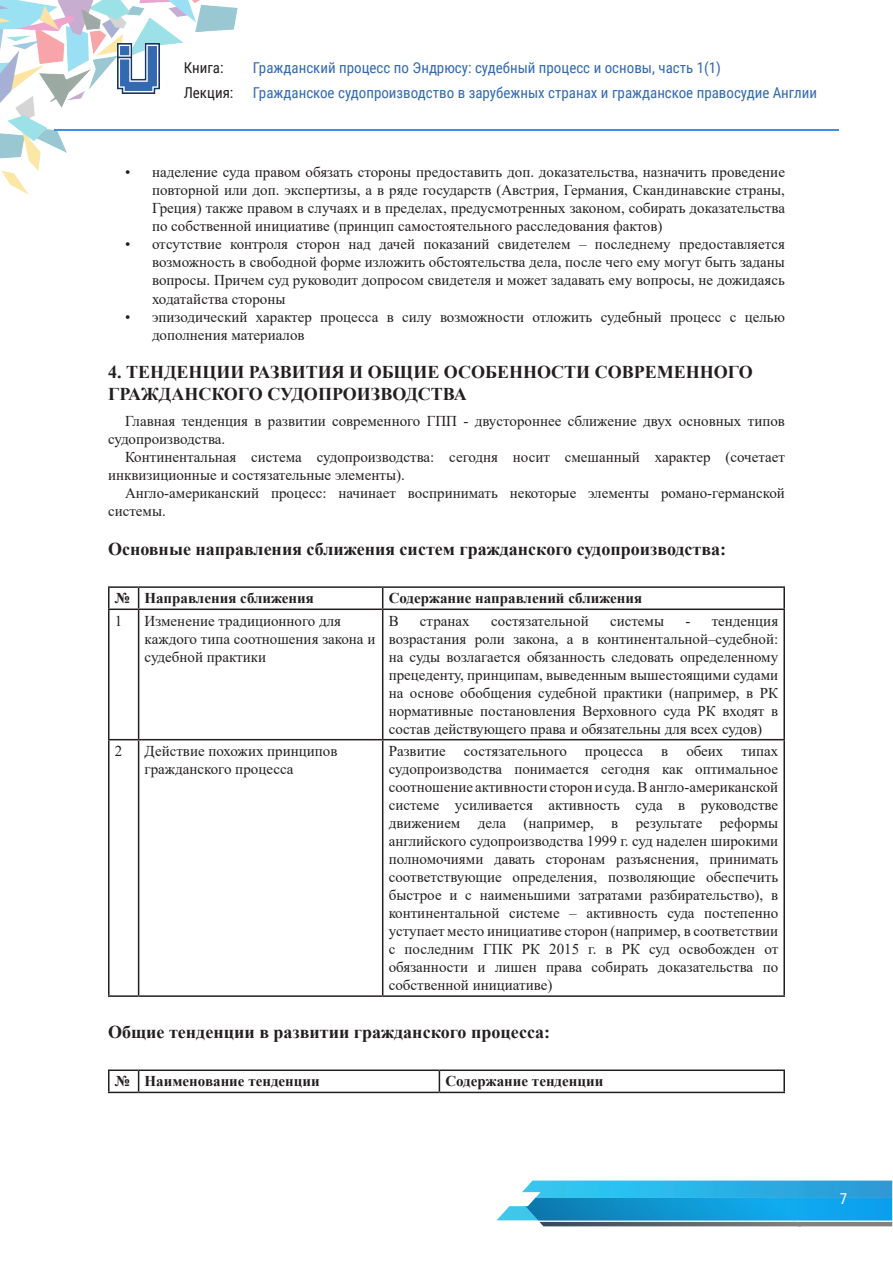
<style>
.page{position:relative;width:893px;height:1263px;background:#fff}
.page>*{position:absolute;margin:0;border:0;box-sizing:border-box;transform-origin:0 0}
.tema{font:700 18px/21.6px "Times New Roman";color:#231f20}
.t1{font:15px/18px "Times New Roman";color:#231f20}
.t2{font:15px/25.5px "Roboto Condensed";color:#3269b1}
.t3{font:700 15px "Times New Roman";color:#231f20}
.t4{font:15px/25.5px "Roboto Condensed";color:#231f20}
.t5{font:15px "Roboto Condensed";color:#fff}
</style>
<div class="page">
<svg style="left:497px;top:1180px;width:395px;height:46px;background:#5bb6d9"></svg>
<img style="left:525px;top:1198px;width:367px;height:22px">
<img style="left:0;top:0;width:238px;height:195px">
<hr style="left:54px;top:129px;width:785px;height:2px;background:#3b91e8">
<img style="left:118px;top:44px;width:41px;height:49px">
<hr style="left:108px;top:586px;width:31px;height:2px;background:#231f20">
<hr style="left:108px;top:588px;width:2px;height:20px;background:#231f20">
<hr style="left:139px;top:586px;width:244px;height:2px;background:#231f20">
<svg style="left:138px;top:588px;width:1px;height:20px"></svg>
<hr style="left:383px;top:586px;width:402px;height:2px;background:#231f20">
<svg style="left:382px;top:588px;width:1px;height:20px"></svg>
<hr style="left:783px;top:588px;width:2px;height:20px;background:#231f20">
<hr style="left:108px;top:608px;width:31px;height:2px;background:#231f20">
<hr style="left:108px;top:610px;width:2px;height:129px;background:#231f20">
<hr style="left:139px;top:608px;width:244px;height:2px;background:#231f20">
<hr style="left:138px;top:610px;width:1px;height:129px;background:#231f20">
<hr style="left:383px;top:608px;width:402px;height:2px;background:#231f20">
<hr style="left:382px;top:610px;width:1px;height:129px;background:#231f20">
<hr style="left:783px;top:610px;width:2px;height:129px;background:#231f20">
<hr style="left:108px;top:739px;width:31px;height:1px;background:#231f20">
<hr style="left:108px;top:740px;width:2px;height:255px;background:#231f20">
<hr style="left:139px;top:739px;width:244px;height:1px;background:#231f20">
<hr style="left:138px;top:740px;width:1px;height:255px;background:#231f20">
<hr style="left:383px;top:739px;width:402px;height:1px;background:#231f20">
<hr style="left:382px;top:740px;width:1px;height:255px;background:#231f20">
<hr style="left:783px;top:740px;width:2px;height:255px;background:#231f20">
<hr style="left:108px;top:995px;width:31px;height:2px;background:#231f20">
<hr style="left:139px;top:995px;width:244px;height:2px;background:#231f20">
<hr style="left:383px;top:995px;width:402px;height:2px;background:#231f20">
<hr style="left:108px;top:1069px;width:31px;height:2px;background:#231f20">
<hr style="left:108px;top:1071px;width:2px;height:21px;background:#231f20">
<hr style="left:139px;top:1069px;width:300px;height:2px;background:#231f20">
<svg style="left:138px;top:1071px;width:1px;height:21px"></svg>
<hr style="left:439px;top:1069px;width:346px;height:2px;background:#231f20">
<svg style="left:439px;top:1071px;width:1px;height:21px"></svg>
<hr style="left:783px;top:1071px;width:2px;height:21px;background:#231f20">
<hr style="left:108px;top:1092px;width:31px;height:1px;background:#231f20">
<hr style="left:139px;top:1092px;width:300px;height:1px;background:#231f20">
<hr style="left:439px;top:1092px;width:346px;height:1px;background:#231f20">
<p class="t4" style="left:184px;top:54px;width:51px">Книга:<br>Лекция:</p>
<p class="t2" style="left:253px;top:54px;width:565px">Гражданский процесс по Эндрюсу: судебный процесс и основы, часть 1(1)<br>Гражданское судопроизводство в зарубежных странах и гражданское правосудие Англии</p>
<p class="t1" style="left:152px;top:163px;width:634px;text-align:justify;text-indent:-27px">• наделение суда правом обязать стороны предоставить доп. доказательства, назначить проведение повторной или доп. экспертизы, а в ряде государств (Австрия, Германия, Скандинавские страны, Греция) также правом в случаях и в пределах, предусмотренных законом, собирать доказательства по собственной инициативе (принцип самостоятельного расследования фактов)</p>
<p class="t1" style="left:152px;top:235px;width:634px;text-align:justify;text-indent:-27px">• отсутствие контроля сторон над дачей показаний свидетелем – последнему предоставляется возможность в свободной форме изложить обстоятельства дела, после чего ему могут быть заданы вопросы. Причем суд руководит допросом свидетеля и может задавать ему вопросы, не дожидаясь ходатайства стороны</p>
<p class="t1" style="left:152px;top:307px;width:634px;text-indent:-27px">• эпизодический характер процесса в силу возможности отложить судебный процесс с целью дополнения материалов</p>
<p class="tema" style="left:108px;top:361px;width:646px">4. ТЕНДЕНЦИИ РАЗВИТИЯ И ОБЩИЕ ОСОБЕННОСТИ СОВРЕМЕННОГО<br>ГРАЖДАНСКОГО СУДОПРОИЗВОДСТВА</p>
<p class="t1" style="left:108px;top:412px;width:678px;text-indent:17px">Главная тенденция в развитии современного ГПП - двустороннее сближение двух основных типов судопроизводства.</p>
<p class="t1" style="left:108px;top:448px;width:678px;text-indent:17px">Континентальная система судопроизводства: сегодня носит смешанный характер (сочетает инквизиционные и состязательные элементы).</p>
<p class="t1" style="left:108px;top:484px;width:678px;text-indent:17px">Англо-американский процесс: начинает воспринимать некоторые элементы романо-германской системы.</p>
<p class="tema" style="left:108px;top:537px;width:620px">Основные направления сближения систем гражданского судопроизводства:</p>
<p class="t3" style="left:115px;top:587px;width:17px">№</p>
<p class="t3" style="left:145px;top:587px;width:171px">Направления сближения</p>
<p class="t3" style="left:389px;top:587px;width:255px">Содержание направлений сближения</p>
<p class="t1" style="left:115px;top:611px;width:9px">1</p>
<p class="t1" style="left:145px;top:611px;width:232px">Изменение традиционного для каждого типа соотношения закона и судебной практики</p>
<p class="t1" style="left:389px;top:611px;width:12px">В</p>
<p class="t1" style="left:420px;top:611px;width:51px">странах</p>
<p class="t1" style="left:491px;top:611px;width:99px">состязательной</p>
<p class="t1" style="left:610px;top:611px;width:56px">системы</p>
<p class="t1" style="left:389px;top:611px;width:391px;text-align:justify;text-indent:297px">- тенденция возрастания роли закона, а в континентальной–судебной: на суды возлагается обязанность следовать определенному прецеденту, принципам, выведенным вышестоящими судами на основе обобщения судебной практики (например, в РК нормативные постановления Верховного суда РК входят в состав действующего права и обязательны для всех судов)</p>
<p class="t1" style="left:115px;top:742px;width:9px">2</p>
<p class="t1" style="left:145px;top:742px;width:194px">Действие похожих принципов гражданского процесса</p>
<p class="t1" style="left:389px;top:742px;width:391px;text-align:justify">Развитие состязательного процесса в обеих типах судопроизводства понимается сегодня как оптимальное соотношение активности сторон и суда. В англо-американской системе усиливается активность суда в руководстве движением дела (например, в результате реформы английского судопроизводства 1999 г. суд наделен широкими полномочиями давать сторонам разъяснения, принимать соответствующие определения, позволяющие обеспечить быстрое и с наименьшими затратами разбирательство), в континентальной системе – активность суда постепенно уступает место инициативе сторон (например, в соответствии с последним ГПК РК 2015 г. в РК суд освобожден от обязанности и лишен права собирать доказательства по собственной инициативе)</p>
<p class="tema" style="left:108px;top:1021px;width:444px">Общие тенденции в развитии гражданского процесса:</p>
<p class="t3" style="left:115px;top:1070px;width:17px">№</p>
<p class="t3" style="left:145px;top:1070px;width:177px">Наименование тенденции</p>
<p class="t3" style="left:445px;top:1070px;width:160px">Содержание тенденции</p>
<p class="t5" style="left:840px;top:1188px;width:9px">7</p>
</div>
